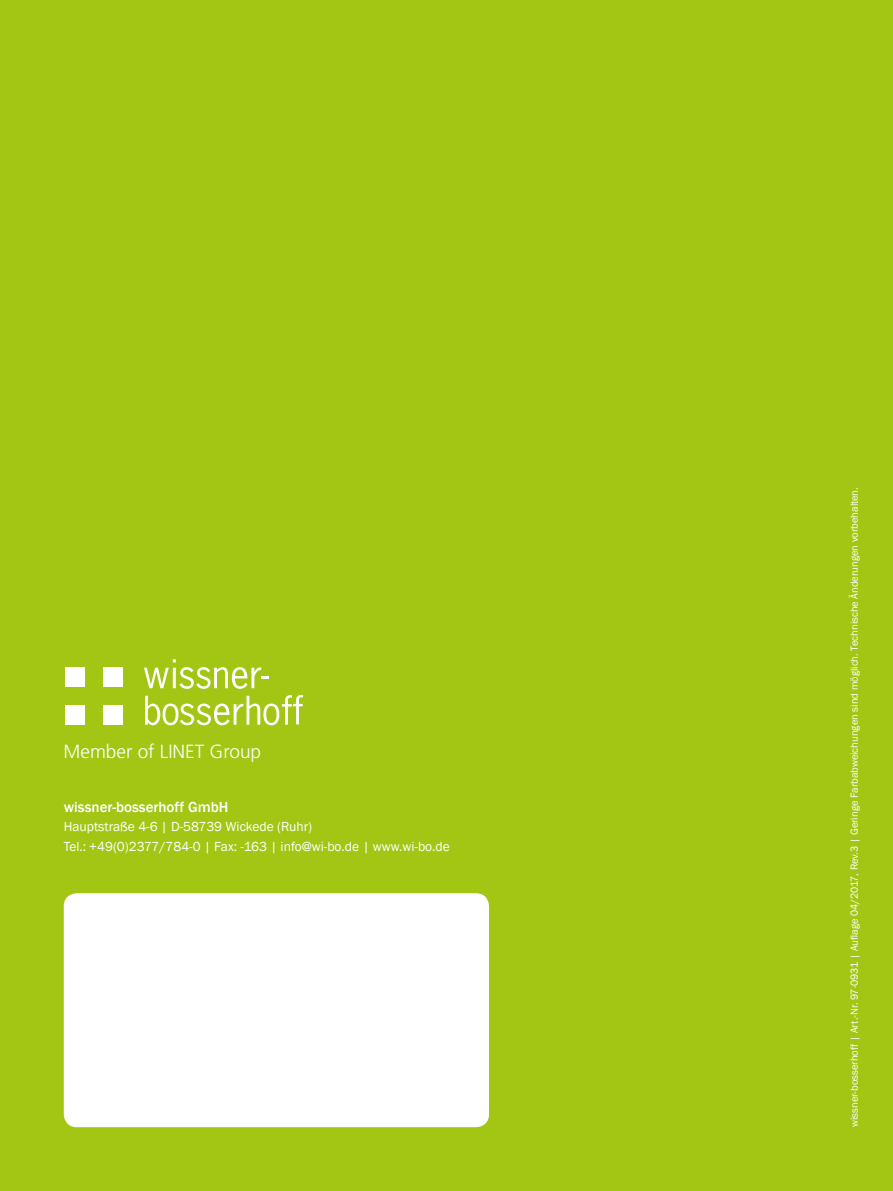
<style>
.page{position:relative;width:893px;height:1191px;background:#a2c613}
.page>*{position:absolute;margin:0;border:0;box-sizing:border-box;transform-origin:0 0}
.t1{font:300 19.05px "Frutiger";color:#fff}
.t2{font:500 15px "Franklin Gothic";color:#fff}
.t3{font:13.5px/19.5px "Franklin Gothic";color:#fff}
.t4{font:10.5px "Franklin Gothic";color:#fff}
</style>
<div class="page">
<div style="left:65px;top:894px;width:423px;height:232px;background:#fff;border-radius:12px"></div>
<div style="left:64px;top:893px;width:425px;height:234px;border:2px solid #fff;border-radius:12px"></div>
<div style="left:66px;top:705px;width:19px;height:19px;background:#fff"></div>
<div style="left:104px;top:705px;width:19px;height:19px;background:#fff"></div>
<div style="left:66px;top:667px;width:19px;height:19px;background:#fff"></div>
<div style="left:104px;top:667px;width:19px;height:19px;background:#fff"></div>
<svg style="left:145px;top:695px;width:158px;height:30px"></svg>
<svg style="left:144px;top:659px;width:125px;height:30px"></svg>
<h1 class="t1" style="left:64px;top:741px;width:199px">Member of LINET Group</h1>
<h2 class="t2" style="left:64px;top:797px;width:166px">wissner-bosserhoff GmbH</h2>
<p class="t3" style="left:64px;top:817px;width:388px">Hauptstraße 4-6 | D-58739 Wickede (Ruhr)<br>Tel.: +49(0)2377/784-0 | Fax: -163 | info@wi-bo.de | www.wi-bo.de</p>
<p class="t4" style="left:848px;top:1127px;width:641px;rotate:-90deg">wissner-bosserhoff | Art.-Nr. 97-0931 | Auflage 04/2017, Rev.3 | Geringe Farbabweichungen sind möglich. Technische Änderungen vorbehalten.</p>
</div>
